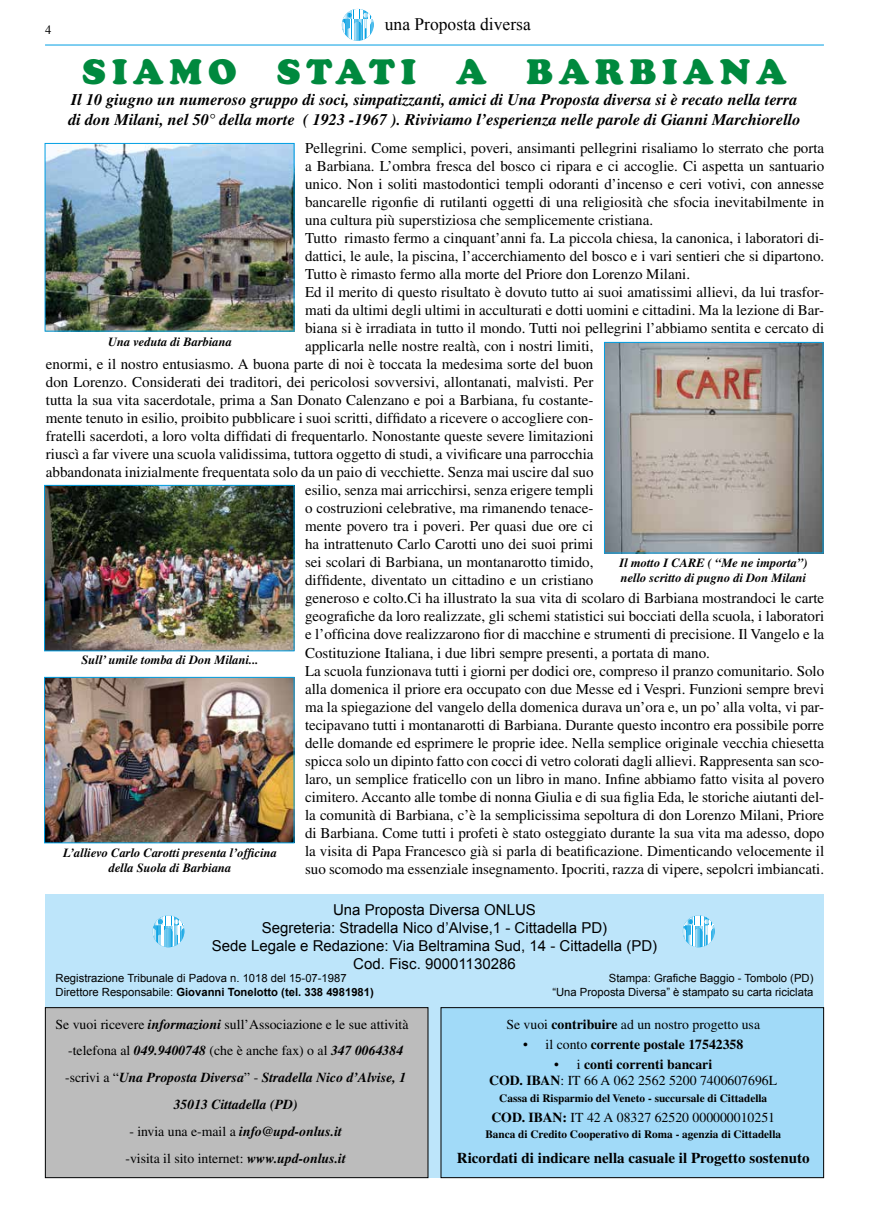
<style>
.page{position:relative;width:869px;height:1223px;background:#fff}
.page>*{position:absolute;margin:0;border:0;box-sizing:border-box;transform-origin:0 0}
.t1{font:900 35px "Cooper";letter-spacing:.17em;color:#00893e}
.t2{font:17.5px "Times New Roman";color:#000}
.t3{font:italic 700 16.25px/19.5px "Times";color:#000}
.t4{font:15px "Times";color:#000}
.t5{font:15px/18px "Arial";color:#000;text-align:center}
.t6{font:700 15px "Times";color:#000}
.t7{font:13.75px/26.9px "Times";color:#000}
.t8{font:italic 700 13.75px/26.9px "Times";color:#000;text-align:center}
.t9{font:700 13.75px "Times";color:#000}
.t10{font:italic 700 12.5px/15px "Times";color:#000}
.t11{font:12.5px "Times New Roman";color:#000}
.t12{font:11.25px/13.5px "Arial";color:#000}
.t13{font:700 11.25px "Times";color:#000}
.s1{font-weight:700}
.s2{font-weight:400;font-style:normal}
.s3{font-weight:700;font-style:italic}
.s4{font-weight:400}
</style>
<div class="page">
<hr style="left:45px;top:45px;width:778px;height:1px;background:#009fe3">
<svg style="left:342px;top:9px;width:31px;height:32px"></svg>
<div style="left:45px;top:894px;width:778px;height:283px;background:#bde5fa"></div>
<div style="left:45px;top:1007px;width:383px;height:170px;background:#bcbcbc;border:1px solid #000"></div>
<div style="left:440px;top:1007px;width:383px;height:170px;background:#a1daf8;border:1px solid #000"></div>
<svg style="left:152px;top:915px;width:32px;height:32px"></svg>
<svg style="left:682px;top:915px;width:32px;height:32px"></svg>
<img style="left:606px;top:344px;width:215px;height:207px">
<div style="left:604px;top:342px;width:219px;height:211px;border:1px solid #009fe3"></div>
<img style="left:47px;top:145px;width:245px;height:184px">
<div style="left:45px;top:143px;width:249px;height:188px;border:1px solid #009fe3"></div>
<img style="left:46px;top:487px;width:246px;height:162px">
<div style="left:44px;top:485px;width:250px;height:166px;border:1px solid #009fe3"></div>
<img style="left:46px;top:679px;width:246px;height:162px">
<div style="left:44px;top:677px;width:250px;height:166px;border:1px solid #009fe3"></div>
<p class="t11" style="left:45px;top:21px;width:8px">4</p>
<p class="t2" style="left:384px;top:12px;width:147px">una Proposta diversa</p>
<h1 class="t1" style="left:82px;top:50px;width:705px">SIAMO STATI A BARBIANA</h1>
<p class="t3" style="left:68px;top:90px;width:733px">Il 10 giugno un numeroso gruppo di soci, simpatizzanti, amici di Una Proposta diversa si è recato nella terra di don Milani, nel 50° della morte ( 1923 -1967 ). Riviviamo l’esperienza nelle parole di Gianni Marchiorello</p>
<p class="t4" style="left:305px;top:140px;width:520px">Pellegrini. Come semplici, poveri, ansimanti pellegrini risaliamo lo sterrato che porta</p>
<p class="t4" style="left:305px;top:158px;width:520px">a Barbiana. L’ombra fresca del bosco ci ripara e ci accoglie. Ci aspetta un santuario</p>
<p class="t4" style="left:305px;top:176px;width:520px">unico. Non i soliti mastodontici templi odoranti d’incenso e ceri votivi, con annesse</p>
<p class="t4" style="left:305px;top:194px;width:520px">bancarelle rigonfie di rutilanti oggetti di una religiosità che sfocia inevitabilmente in</p>
<p class="t4" style="left:305px;top:212px;width:349px">una cultura più superstiziosa che semplicemente cristiana.</p>
<p class="t4" style="left:305px;top:230px;width:520px">Tutto rimasto fermo a cinquant’anni fa. La piccola chiesa, la canonica, i laboratori di-</p>
<p class="t4" style="left:305px;top:248px;width:520px">dattici, le aule, la piscina, l’accerchiamento del bosco e i vari sentieri che si dipartono.</p>
<p class="t4" style="left:305px;top:266px;width:386px">Tutto è rimasto fermo alla morte del Priore don Lorenzo Milani.</p>
<p class="t4" style="left:305px;top:284px;width:520px">Ed il merito di questo risultato è dovuto tutto ai suoi amatissimi allievi, da lui trasfor-</p>
<p class="t4" style="left:305px;top:302px;width:520px">mati da ultimi degli ultimi in acculturati e dotti uomini e cittadini. Ma la lezione di Bar-</p>
<p class="t4" style="left:305px;top:320px;width:520px">biana si è irradiata in tutto il mondo. Tutti noi pellegrini l’abbiamo sentita e cercato di</p>
<p class="t4" style="left:305px;top:338px;width:290px">applicarla nelle nostre realtà, con i nostri limiti,</p>
<p class="t4" style="left:46px;top:356px;width:548px">enormi, e il nostro entusiasmo. A buona parte di noi è toccata la medesima sorte del buon</p>
<p class="t4" style="left:46px;top:374px;width:549px">don Lorenzo. Considerati dei traditori, dei pericolosi sovversivi, allontanati, malvisti. Per</p>
<p class="t4" style="left:46px;top:392px;width:549px">tutta la sua vita sacerdotale, prima a San Donato Calenzano e poi a Barbiana, fu costante-</p>
<p class="t4" style="left:46px;top:410px;width:548px">mente tenuto in esilio, proibito pubblicare i suoi scritti, diffidato a ricevere o accogliere con-</p>
<p class="t4" style="left:46px;top:428px;width:549px">fratelli sacerdoti, a loro volta diffidati di frequentarlo. Nonostante queste severe limitazioni</p>
<p class="t4" style="left:46px;top:446px;width:549px">riuscì a far vivere una scuola validissima, tuttora oggetto di studi, a vivificare una parrocchia</p>
<p class="t4" style="left:46px;top:464px;width:549px">abbandonata inizialmente frequentata solo da un paio di vecchiette. Senza mai uscire dal suo</p>
<p class="t4" style="left:305px;top:482px;width:290px">esilio, senza mai arricchirsi, senza erigere templi</p>
<p class="t4" style="left:305px;top:500px;width:290px">o costruzioni celebrative, ma rimanendo tenace-</p>
<p class="t4" style="left:305px;top:518px;width:290px">mente povero tra i poveri. Per quasi due ore ci</p>
<p class="t4" style="left:305px;top:536px;width:290px">ha intrattenuto Carlo Carotti uno dei suoi primi</p>
<p class="t4" style="left:305px;top:554px;width:290px">sei scolari di Barbiana, un montanarotto timido,</p>
<p class="t4" style="left:305px;top:572px;width:290px">diffidente, diventato un cittadino e un cristiano</p>
<p class="t4" style="left:305px;top:590px;width:520px">generoso e colto.Ci ha illustrato la sua vita di scolaro di Barbiana mostrandoci le carte</p>
<p class="t4" style="left:305px;top:608px;width:520px">geografiche da loro realizzate, gli schemi statistici sui bocciati della scuola, i laboratori</p>
<p class="t4" style="left:305px;top:626px;width:520px">e l’officina dove realizzarono fior di macchine e strumenti di precisione. Il Vangelo e la</p>
<p class="t4" style="left:305px;top:644px;width:406px">Costituzione Italiana, i due libri sempre presenti, a portata di mano.</p>
<p class="t4" style="left:305px;top:662px;width:520px">La scuola funzionava tutti i giorni per dodici ore, compreso il pranzo comunitario. Solo</p>
<p class="t4" style="left:305px;top:680px;width:520px">alla domenica il priore era occupato con due Messe ed i Vespri. Funzioni sempre brevi</p>
<p class="t4" style="left:305px;top:698px;width:520px">ma la spiegazione del vangelo della domenica durava un’ora e, un po’ alla volta, vi par-</p>
<p class="t4" style="left:305px;top:716px;width:520px">tecipavano tutti i montanarotti di Barbiana. Durante questo incontro era possibile porre</p>
<p class="t4" style="left:305px;top:734px;width:520px">delle domande ed esprimere le proprie idee. Nella semplice originale vecchia chiesetta</p>
<p class="t4" style="left:305px;top:752px;width:520px">spicca solo un dipinto fatto con cocci di vetro colorati dagli allievi. Rappresenta san sco-</p>
<p class="t4" style="left:305px;top:770px;width:520px">laro, un semplice fraticello con un libro in mano. Infine abbiamo fatto visita al povero</p>
<p class="t4" style="left:305px;top:788px;width:520px">cimitero. Accanto alle tombe di nonna Giulia e di sua figlia Eda, le storiche aiutanti del-</p>
<p class="t4" style="left:305px;top:806px;width:520px">la comunità di Barbiana, c’è la semplicissima sepoltura di don Lorenzo Milani, Priore</p>
<p class="t4" style="left:305px;top:824px;width:520px">di Barbiana. Come tutti i profeti è stato osteggiato durante la sua vita ma adesso, dopo</p>
<p class="t4" style="left:305px;top:842px;width:520px">la visita di Papa Francesco già si parla di beatificazione. Dimenticando velocemente il</p>
<p class="t4" style="left:305px;top:860px;width:520px">suo scomodo ma essenziale insegnamento. Ipocriti, razza di vipere, sepolcri imbiancati.</p>
<p class="t10" style="left:108px;top:334px;width:125px">Una veduta di Barbiana</p>
<p class="t10" style="left:619px;top:555px;width:189px">Il motto I CARE ( “Me ne importa”) nello scritto di pugno di Don Milani</p>
<p class="t10" style="left:82px;top:652px;width:178px">Sull’ umile tomba di Don Milani...</p>
<p class="t10" style="left:63px;top:845px;width:215px;text-align:center">L’allievo Carlo Carotti presenta l’officina della Suola di Barbiana</p>
<p class="t5" style="left:212px;top:900px;width:446px">Una Proposta Diversa ONLUS<br>Segreteria: Stradella Nico d’Alvise,1 - Cittadella PD)<br>Sede Legale e Redazione: Via Beltramina Sud, 14 - Cittadella (PD)<br>Cod. Fisc. 90001130286</p>
<p class="t12" style="left:56px;top:971px;width:320px">Registrazione Tribunale di Padova n. 1018 del 15-07-1987<br>Direttore Responsabile: <span class="s1">Giovanni Tonelotto (tel. 338 4981981)</span></p>
<p class="t12" style="left:552px;top:971px;width:262px;text-align:right">Stampa: Grafiche Baggio - Tombolo (PD)<br>“Una Proposta Diversa” è stampato su carta riciclata</p>
<p class="t8" style="left:56px;top:1010px;width:354px"><span class="s2">Se vuoi ricevere</span> informazioni <span class="s2">sull’Associazione e le sue attività -telefona al</span> 049.9400748 <span class="s2">(che è anche fax) o al</span> 347 0064384 <span class="s2">-scrivi a “</span>Una Proposta Diversa<span class="s2">” -</span> Stradella Nico d’Alvise, 1<br>35013 Cittadella (PD)</p>
<p class="t7" style="left:125px;top:1117px;width:222px">- invia una e-mail a <span class="s3">info@upd-onlus.it </span>-visita il sito internet: <span class="s3">www.upd-onlus.it</span></p>
<p class="t7" style="left:506px;top:1010px;width:255px">Se vuoi <span class="s1">contribuire</span> ad un nostro progetto usa</p>
<p class="t9" style="left:523px;top:1035px;width:222px"><span class="s4">• il conto</span> corrente postale 17542358</p>
<p class="t7" style="left:489px;top:1055px;width:289px;line-height:16.5px;text-align:center">• i <span class="s1">conti correnti bancari<br>COD. IBAN</span>: IT 66 A 062 2562 5200 7400607696L</p>
<p class="t13" style="left:499px;top:1091px;width:269px">Cassa di Risparmio del Veneto - succursale di Cittadella</p>
<p class="t7" style="left:491px;top:1103px;width:285px"><span class="s1">COD. IBAN:</span> IT 42 A 08327 62520 000000010251</p>
<p class="t13" style="left:485px;top:1127px;width:297px">Banca di Credito Cooperativo di Roma - agenzia di Cittadella</p>
<p class="t6" style="left:456px;top:1149px;width:354px">Ricordati di indicare nella casuale il Progetto sostenuto</p>
</div>
